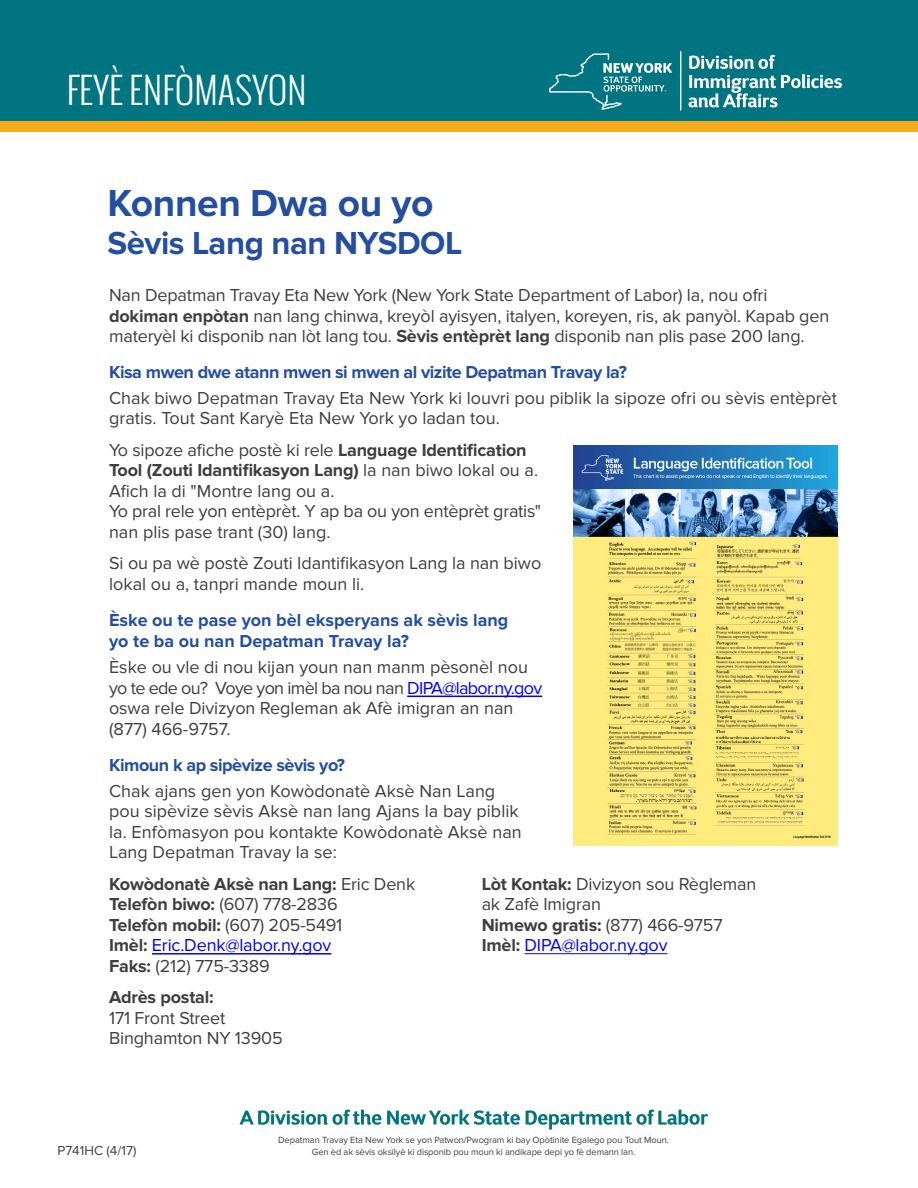
<style>
.page{position:relative;width:918px;height:1188px;background:#fff}
.page>*{position:absolute;margin:0;border:0;box-sizing:border-box;transform-origin:0 0}
.Title_Level_1{font:700 39px "Proxima Nova";letter-spacing:-.01em;color:#244ea1}
.t1{font:300 36px "Oswald";color:#fff}
.Title_Level_2{font:700 33px "Proxima Nova";letter-spacing:-.015em;color:#244ea1}
.Body_Copy{font:18px/20.5px "Proxima Nova";letter-spacing:-.005em;color:#3e3e3f}
.Body_Copy-2{font:700 18px "Proxima Nova";letter-spacing:-.01em;color:#3e3e3f}
.Sub_Head_Level_1{font:700 18px "Proxima Nova";letter-spacing:-.025em;color:#244ea1}
.Sub_Head_Level_1-2{font:700 18px/21.8px "Proxima Nova";color:#244ea1}
.Body_Copy-3{font:18px "Proxima Nova";letter-spacing:-.01em;color:#00f}
.t2{font:13.5px "Proxima Nova";color:#3e3e3f}
.t3{font:9.3px "Proxima Nova";letter-spacing:-.01em;color:#3e3e3f}
.s1{font-weight:700}
.s2{color:#00f}
.s3{font-weight:400}
.s4{font-weight:700;color:#3e3e3f}
</style>
<div class="page">
<div style="left:0;top:0;width:918px;height:121px;background:#007481"></div>
<div style="left:0;top:121px;width:918px;height:11px;background:#f6aa1b"></div>
<svg style="left:689px;top:55px;width:153px;height:52px"></svg>
<hr style="left:680px;top:51px;width:1px;height:60px;background:#fff">
<svg style="left:549px;top:53px;width:123px;height:57px"></svg>
<hr style="left:407px;top:696px;width:135px;height:1px;background:#00f">
<hr style="left:152px;top:953px;width:179px;height:2px;background:#00f">
<svg style="left:240px;top:1110px;width:141px;height:15px"></svg>
<svg style="left:387px;top:1110px;width:133px;height:15px"></svg>
<svg style="left:526px;top:1110px;width:182px;height:20px"></svg>
<img style="left:573px;top:445px;width:264px;height:401px">
<hr style="left:525px;top:953px;width:143px;height:1px;background:#00f">
<p class="t1" style="left:67px;top:65px;width:241px">FEYÈ ENFÒMASYON</p>
<p class="Title_Level_1" style="left:108px;top:181px;width:328px">Konnen Dwa ou yo</p>
<p class="Title_Level_2" style="left:108px;top:224px;width:356px">Sèvis Lang nan NYSDOL</p>
<p class="Body_Copy" style="left:109px;top:285px;width:722px">Nan Depatman Travay Eta New York (New York State Department of Labor) la, nou ofri <span class="s1">dokiman enpòtan</span> nan lang chinwa, kreyòl ayisyen, italyen, koreyen, ris, ak panyòl. Kapab gen materyèl ki disponib nan lòt lang tou. <span class="s1">Sèvis entèprèt lang</span> disponib nan plis pase 200 lang.</p>
<p class="Sub_Head_Level_1" style="left:109px;top:362px;width:519px">Kisa mwen dwe atann mwen si mwen al vizite Depatman Travay la?</p>
<p class="Body_Copy" style="left:109px;top:388px;width:729px">Chak biwo Depatman Travay Eta New York ki louvri pou piblik la sipoze ofri ou sèvis entèprèt gratis. Tout Sant Karyè Eta New York yo ladan tou.</p>
<p class="Body_Copy" style="left:109px;top:440px;width:433px">Yo sipoze afiche postè ki rele <span class="s1">Language Identification Tool (Zouti Idantifikasyon Lang)</span> la nan biwo lokal ou a.<br>Afich la di "Montre lang ou a.<br>Yo pral rele yon entèprèt. Y ap ba ou yon entèprèt gratis" nan plis pase trant (30) lang.</p>
<p class="Body_Copy" style="left:109px;top:553px;width:434px">Si ou pa wè postè Zouti Idantifikasyon Lang la nan biwo lokal ou a, tanpri mande moun li.</p>
<p class="Sub_Head_Level_1-2" style="left:109px;top:609px;width:401px">Èske ou te pase yon bèl eksperyans ak sèvis lang yo te ba ou nan Depatman Travay la?</p>
<p class="Body_Copy" style="left:109px;top:657px;width:435px">Èske ou vle di nou kijan youn nan manm pèsonèl nou yo te ede ou? Voye yon imèl ba nou nan <span class="s2">DIPA@labor.ny.gov </span>oswa rele Divizyon Regleman ak Afè imigran an nan (877) 466-9757.</p>
<p class="Sub_Head_Level_1" style="left:109px;top:754px;width:238px">Kimoun k ap sipèvize sèvis yo?</p>
<p class="Body_Copy" style="left:109px;top:781px;width:414px">Chak ajans gen yon Kowòdonatè Aksè Nan Lang pou sipèvize sèvis Aksè nan lang Ajans la bay piblik la. Enfòmasyon pou kontakte Kowòdonatè Aksè nan Lang Depatman Travay la se:</p>
<p class="Body_Copy-2" style="left:109px;top:873px;width:308px">Kowòdonatè Aksè nan Lang: <span class="s3">Eric Denk</span></p>
<p class="Body_Copy" style="left:109px;top:894px;width:230px"><span class="s1">Telefòn biwo:</span> (607) 778-2836</p>
<p class="Body_Copy-2" style="left:109px;top:914px;width:235px">Telefòn mobil: <span class="s3">(607) 205-5491</span></p>
<p class="Body_Copy-3" style="left:109px;top:935px;width:224px"><span class="s4">Imèl:</span> Eric.Denk@labor.ny.gov</p>
<p class="Body_Copy" style="left:109px;top:956px;width:162px"><span class="s1">Faks:</span> (212) 775-3389</p>
<p class="Body_Copy-2" style="left:109px;top:987px;width:106px">Adrès postal:</p>
<p class="Body_Copy" style="left:109px;top:1008px;width:175px">171 Front Street<br>Binghamton NY 13905</p>
<p class="Body_Copy" style="left:482px;top:874px;width:276px"><span class="s1">Lòt Kontak:</span> Divizyon sou Règleman ak Zafè Imigran</p>
<p class="Body_Copy-2" style="left:482px;top:914px;width:242px">Nimewo gratis: <span class="s3">(877) 466-9757</span></p>
<p class="Body_Copy-3" style="left:482px;top:935px;width:187px"><span class="s4">Imèl:</span> DIPA@labor.ny.gov</p>
<p class="t3" style="left:278px;top:1135px;width:392px">Depatman Travay Eta New York se yon Patwon/Pwogram ki bay Opòtinite Egalego pou Tout Moun.</p>
<p class="t2" style="left:57px;top:1143px;width:80px">P741HC (4/17)</p>
<p class="t3" style="left:312px;top:1146px;width:325px">Gen èd ak sèvis oksilyè ki disponib pou moun ki andikape depi yo fè demann lan.</p>
</div>
